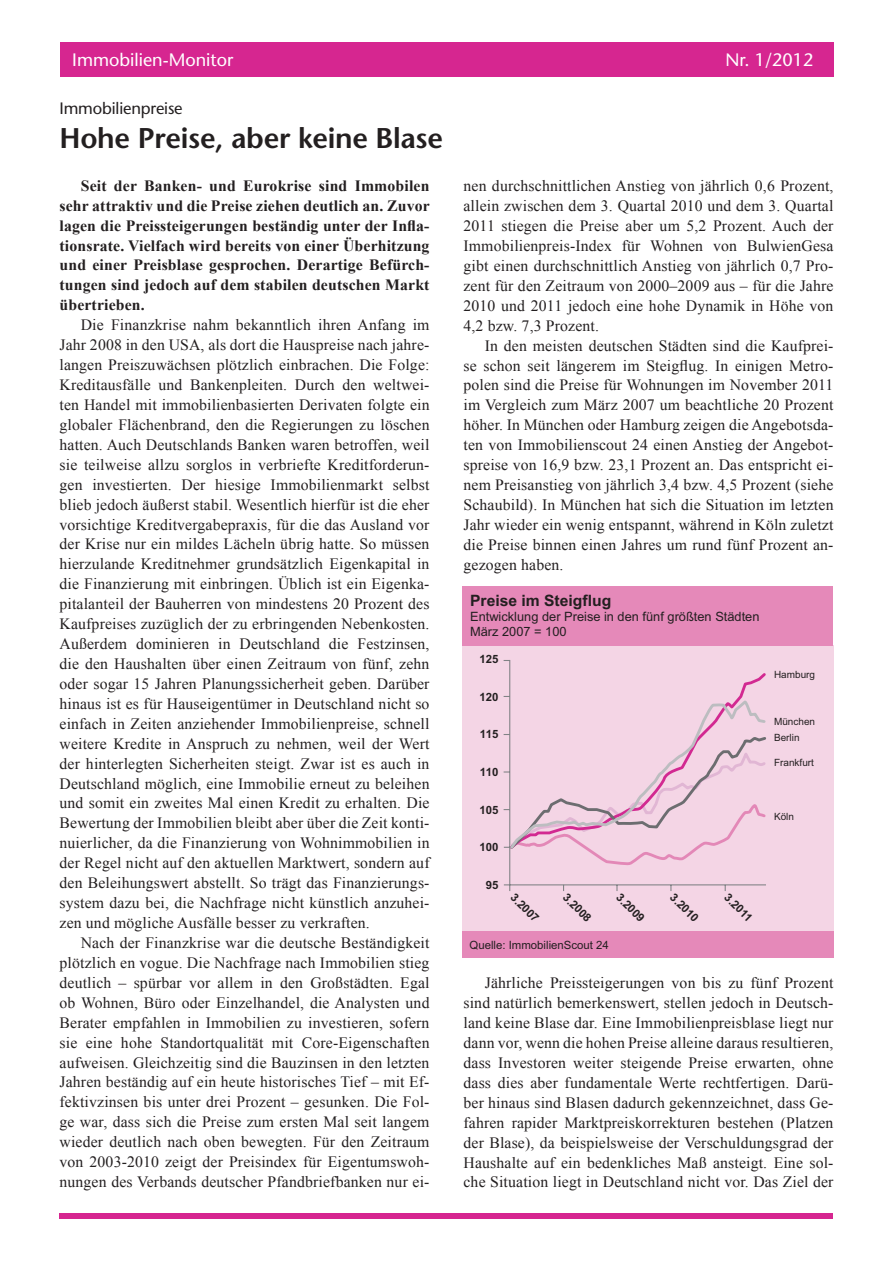
<style>
.page{position:relative;width:893px;height:1263px;background:#fff}
.page>*{position:absolute;margin:0;border:0;box-sizing:border-box;transform-origin:0 0}
.t1{font:600 28.5px "Stone Sans";letter-spacing:-.01em;color:#231f20}
.t2{font:18px "Stone Sans";color:#fff}
.t3{font:16.5px "Stone Sans";letter-spacing:-.01em;color:#231f20}
.t4{font:15.75px/20px "Times New Roman";letter-spacing:.01em;color:#231f20;text-align:justify}
.t5{font:700 15.75px/20px "Times New Roman";letter-spacing:.01em;color:#231f20;text-align:justify}
.t6{font:700 15.6px "Arial";color:#231f20}
.t7{font:12.9px/15.5px "Arial";color:#231f20}
.t8{font:700 11.4px "Arial";color:#231f20}
.t9{font:11.4px "Arial";color:#231f20}
.t10{font:10.05px/15.9px "Arial";color:#231f20}
</style>
<div class="page">
<div style="left:60px;top:1214px;width:773px;height:5px;background:#d62690"></div>
<div style="left:60px;top:42px;width:773px;height:35px;background:#d62690"></div>
<div style="left:462px;top:646px;width:371px;height:286px;background:#f4d5e5"></div>
<div style="left:462px;top:932px;width:371px;height:26px;background:#e589b9"></div>
<div style="left:462px;top:586px;width:371px;height:60px;background:#e589b9"></div>
<hr style="left:509px;top:884px;width:257px;height:1px;background:#808285">
<hr style="left:509px;top:660px;width:1px;height:225px;background:#808285">
<svg style="left:504px;top:884px;width:6px;height:7px"></svg>
<svg style="left:504px;top:696px;width:262px;height:169px"></svg>
<p class="t2" style="left:72px;top:49px;width:163px">Immobilien-Monitor</p>
<p class="t2" style="left:725px;top:49px;width:89px">Nr. 1/2012</p>
<p class="t3" style="left:60px;top:98px;width:125px">Immobilienpreise</p>
<h1 class="t1" style="left:60px;top:120px;width:385px">Hohe Preise, aber keine Blase</h1>
<p class="t5" style="left:60px;top:175px;width:372px;text-indent:21px">Seit der Banken- und Eurokrise sind Immobilen sehr attraktiv und die Preise ziehen deutlich an. Zuvor lagen die Preissteigerungen beständig unter der Infla&shy;tionsrate. Vielfach wird bereits von einer Überhitzung und einer Preisblase gesprochen. Derartige Befürch&shy;tungen sind jedoch auf dem stabilen deutschen Markt übertrieben.</p>
<p class="t4" style="left:60px;top:315px;width:372px;text-indent:21px">Die Finanzkrise nahm bekanntlich ihren Anfang im Jahr 2008 in den USA, als dort die Hauspreise nach jahre&shy;langen Preiszuwächsen plötzlich einbrachen. Die Folge:<br>Kreditausfälle und Bankenpleiten. Durch den weltwei&shy;ten Handel mit immobilienbasierten Derivaten folgte ein globaler Flächenbrand, den die Regierungen zu löschen hatten. Auch Deutschlands Banken waren betroffen, weil sie teilweise allzu sorglos in verbriefte Kreditforderun&shy;gen investierten. Der hiesige Immobilienmarkt selbst blieb jedoch äußerst stabil. Wesentlich hierfür ist die eher vorsichtige Kreditvergabepraxis, für die das Ausland vor der Krise nur ein mildes Lächeln übrig hatte. So müssen hierzulande Kreditnehmer grundsätzlich Eigenkapital in die Finanzierung mit einbringen. Üblich ist ein Eigenka&shy;pitalanteil der Bauherren von mindestens 20 Prozent des Kaufpreises zuzüglich der zu erbringenden Nebenkosten.<br>Außerdem dominieren in Deutschland die Festzinsen, die den Haushalten über einen Zeitraum von fünf, zehn oder sogar 15 Jahren Planungssicherheit geben. Darüber hinaus ist es für Hauseigentümer in Deutschland nicht so einfach in Zeiten anziehender Immobilienpreise, schnell weitere Kredite in Anspruch zu nehmen, weil der Wert der hinterlegten Sicherheiten steigt. Zwar ist es auch in Deutschland möglich, eine Immobilie erneut zu beleihen und somit ein zweites Mal einen Kredit zu erhalten. Die Bewertung der Immobilien bleibt aber über die Zeit konti&shy;nuierlicher, da die Finanzierung von Wohnimmobilien in der Regel nicht auf den aktuellen Marktwert, sondern auf den Beleihungswert abstellt. So trägt das Finanzierungs&shy;system dazu bei, die Nachfrage nicht künstlich anzuhei&shy;zen und mögliche Ausfälle besser zu verkraften.</p>
<p class="t4" style="left:60px;top:932px;width:372px;text-indent:21px">Nach der Finanzkrise war die deutsche Beständigkeit plötzlich en vogue. Die Nachfrage nach Immobilien stieg deutlich – spürbar vor allem in den Großstädten. Egal ob Wohnen, Büro oder Einzelhandel, die Analysten und Berater empfahlen in Immobilien zu investieren, sofern sie eine hohe Standortqualität mit Core-Eigenschaften aufweisen. Gleichzeitig sind die Bauzinsen in den letzten Jahren beständig auf ein heute historisches Tief – mit Ef&shy;fektivzinsen bis unter drei Prozent – gesunken. Die Fol&shy;ge war, dass sich die Preise zum ersten Mal seit langem wieder deutlich nach oben bewegten. Für den Zeitraum von 2003-2010 zeigt der Preisindex für Eigentumswoh&shy;nungen des Verbands deutscher Pfandbriefbanken nur ei-</p>
<p class="t4" style="left:463px;top:176px;width:372px">nen durchschnittlichen Anstieg von jährlich 0,6 Prozent, allein zwischen dem 3. Quartal 2010 und dem 3. Quartal 2011 stiegen die Preise aber um 5,2 Prozent. Auch der Immobilienpreis-Index für Wohnen von BulwienGesa gibt einen durchschnittlich Anstieg von jährlich 0,7 Pro&shy;zent für den Zeitraum von 2000–2009 aus – für die Jahre 2010 und 2011 jedoch eine hohe Dynamik in Höhe von 4,2 bzw. 7,3 Prozent.</p>
<p class="t4" style="left:463px;top:335px;width:371px;text-indent:21px">In den meisten deutschen Städten sind die Kaufprei&shy;se schon seit längerem im Steigflug. In einigen Metro&shy;polen sind die Preise für Wohnungen im November 2011 im Vergleich zum März 2007 um beachtliche 20 Prozent höher. In München oder Hamburg zeigen die Angebotsda&shy;ten von Immobilienscout 24 einen Anstieg der Angebot&shy;spreise von 16,9 bzw. 23,1 Prozent an. Das entspricht ei&shy;nem Preisanstieg von jährlich 3,4 bzw. 4,5 Prozent (siehe Schaubild). In München hat sich die Situation im letzten Jahr wieder ein wenig entspannt, während in Köln zuletzt die Preise binnen einen Jahres um rund fünf Prozent an&shy;gezogen haben.</p>
<p class="t6" style="left:470px;top:590px;width:143px">Preise im Steigflug</p>
<p class="t7" style="left:470px;top:609px;width:291px">Entwicklung der Preise in den fünf größten Städten<br>März 2007 = 100</p>
<p class="t8" style="left:479px;top:652px;width:21px">125</p>
<p class="t8" style="left:479px;top:689px;width:21px">120</p>
<p class="t8" style="left:480px;top:727px;width:20px">115</p>
<p class="t8" style="left:480px;top:764px;width:20px">110</p>
<p class="t8" style="left:479px;top:802px;width:21px">105</p>
<p class="t8" style="left:479px;top:840px;width:21px">100</p>
<p class="t8" style="left:486px;top:877px;width:14px">95</p>
<p class="t8" style="left:518px;top:890px;width:36px;rotate:45deg">3.2007</p>
<p class="t8" style="left:570px;top:890px;width:36px;rotate:45deg">3.2008</p>
<p class="t8" style="left:623px;top:890px;width:36px;rotate:45deg">3.2009</p>
<p class="t8" style="left:677px;top:890px;width:36px;rotate:45deg">3.2010</p>
<p class="t8" style="left:732px;top:890px;width:36px;rotate:45deg">3.2011</p>
<p class="t9" style="left:469px;top:938px;width:141px">Quelle: ImmobilienScout 24</p>
<p class="t10" style="left:774px;top:666px;width:43px">Hamburg</p>
<p class="t10" style="left:774px;top:714px;width:43px">München<br>Berlin</p>
<p class="t10" style="left:774px;top:754px;width:41px">Frankfurt</p>
<p class="t10" style="left:774px;top:808px;width:21px">Köln</p>
<p class="t4" style="left:463px;top:973px;width:371px;text-indent:21px">Jährliche Preissteigerungen von bis zu fünf Prozent sind natürlich bemerkenswert, stellen jedoch in Deutsch&shy;land keine Blase dar. Eine Immobilienpreisblase liegt nur dann vor, wenn die hohen Preise alleine daraus resultieren, dass Investoren weiter steigende Preise erwarten, ohne dass dies aber fundamentale Werte rechtfertigen. Darü&shy;ber hinaus sind Blasen dadurch gekennzeichnet, dass Ge&shy;fahren rapider Marktpreiskorrekturen bestehen (Platzen der Blase), da beispielsweise der Verschuldungsgrad der Haushalte auf ein bedenkliches Maß ansteigt. Eine sol&shy;che Situation liegt in Deutschland nicht vor. Das Ziel der</p>
</div>
